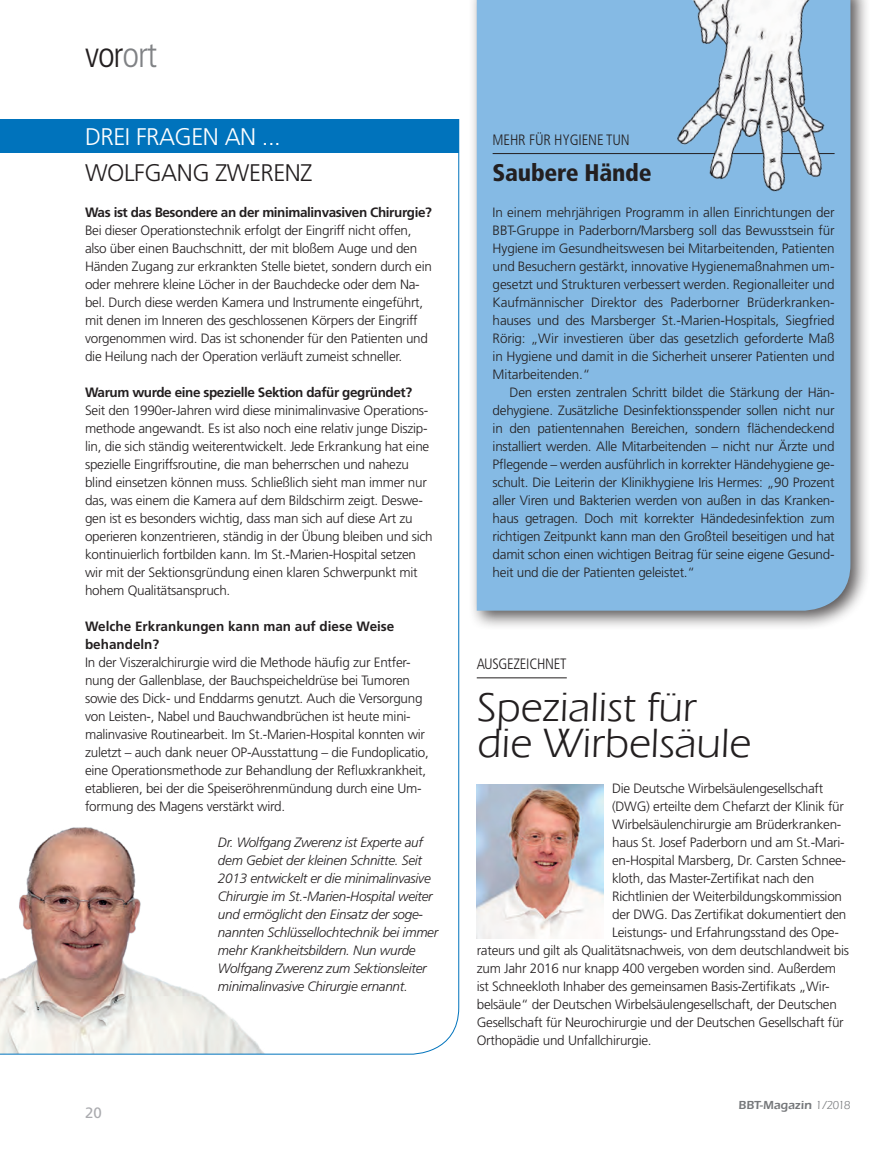
<style>
.page{position:relative;width:893px;height:1149px;background:#fff}
.page>*{position:absolute;margin:0;border:0;box-sizing:border-box;transform-origin:0 0}
.Headline_Hauptartike{font:42px "ITC Eras LT";color:#231f20}
.Subheadline_10_12{font:300 condensed 36px "Frutiger LT Pro";letter-spacing:-.03em;color:#231f20}
.Headline_20_20{font:300 24px "Frutiger";letter-spacing:-.02em;color:#fff}
.Headline_20_20-2{font:300 24px "Frutiger";letter-spacing:-.02em;color:#231f20}
.Headline_Kurz_und_Kn{font:900 condensed 24px "Frutiger LT Pro";letter-spacing:-.01em;color:#231f20}
.Kopfzeile_kurz_und_k{font:300 condensed 15px "Frutiger LT Pro";letter-spacing:-.01em;color:#231f20}
.Fließtext_9_12{font:15px "Frutiger";color:#aaabaf}
.Fließtext_Kurz_und_k{font:300 13.5px/18px "Frutiger";letter-spacing:-.02em;color:#231f20}
.Fließtext_Kurz_und_k-2{font:italic 300 13.5px/18px "Frutiger";letter-spacing:-.02em;color:#231f20}
.Fließtext_Kurz_und_k-3{font:700 13.5px "Frutiger";letter-spacing:-.03em;color:#231f20}
.Fließtext_Kurz_und_k-4{font:700 13.5px/18px "Frutiger";color:#231f20}
.t1{font:600 12px "ITC Eras LT";color:#76787b}
.s1{color:#808285}
.s2{font-weight:400}
</style>
<div class="page">
<div style="left:469px;top:0;width:401px;height:631px;background:#231f20;opacity:.75"></div>
<div style="left:477px;top:0;width:373px;height:610px;background:#85bae4"></div>
<hr style="left:477px;top:677px;width:90px;height:1px;background:#231f20">
<img style="left:477px;top:784px;width:127px;height:154px">
<hr style="left:493px;top:153px;width:342px;height:1px;background:#231f20">
<svg style="left:0;top:153px;width:459px;height:901px"></svg>
<div style="left:0;top:119px;width:459px;height:34px;background:#0073bc"></div>
<img style="left:649px;top:0;width:186px;height:207px">
<p class="Subheadline_10_12" style="left:85px;top:34px;width:74px">vor<span class="s1">ort</span></p>
<p class="Headline_20_20" style="left:85px;top:123px;width:197px">DREI FRAGEN AN ...</p>
<p class="Headline_20_20-2" style="left:85px;top:159px;width:229px">WOLFGANG ZWERENZ</p>
<p class="Fließtext_Kurz_und_k-3" style="left:85px;top:204px;width:348px">Was ist das Besondere an der minimalinvasiven Chirurgie?</p>
<p class="Fließtext_Kurz_und_k" style="left:85px;top:221px;width:348px">Bei dieser Operationstechnik erfolgt der Eingriff nicht offen, also über einen Bauchschnitt, der mit bloßem Auge und den Händen Zugang zur erkrankten Stelle bietet, sondern durch ein oder mehrere kleine Löcher in der Bauchdecke oder dem Na&shy;bel. Durch diese werden Kamera und Instrumente eingeführt, mit denen im Inneren des geschlossenen Körpers der Eingriff vorgenommen wird. Das ist schonender für den Patienten und die Heilung nach der Operation verläuft zumeist schneller.</p>
<p class="Fließtext_Kurz_und_k-3" style="left:85px;top:384px;width:329px">Warum wurde eine spezielle Sektion dafür gegründet?</p>
<p class="Fließtext_Kurz_und_k" style="left:85px;top:401px;width:349px">Seit den 1990er-Jahren wird diese minimalinvasive Operations&shy;methode angewandt. Es ist also noch eine relativ junge Diszip&shy;lin, die sich ständig weiterentwickelt. Jede Erkrankung hat eine spezielle Eingriffsroutine, die man beherrschen und nahezu blind einsetzen können muss. Schließlich sieht man immer nur das, was einem die Kamera auf dem Bildschirm zeigt. Deswe&shy;gen ist es besonders wichtig, dass man sich auf diese Art zu operieren konzentrieren, ständig in der Übung bleiben und sich kontinuierlich fortbilden kann. Im St.-Marien-Hospital setzen wir mit der Sektionsgründung einen klaren Schwerpunkt mit hohem Qualitätsanspruch.</p>
<p class="Fließtext_Kurz_und_k-4" style="left:85px;top:617px;width:311px">Welche Erkrankungen kann man auf diese Weise behandeln?</p>
<p class="Fließtext_Kurz_und_k" style="left:85px;top:653px;width:345px">In der Viszeralchirurgie wird die Methode häufig zur Entfer&shy;nung der Gallenblase, der Bauchspeicheldrüse bei Tumoren sowie des Dick- und Enddarms genutzt. Auch die Versorgung von Leisten-, Nabel und Bauchwandbrüchen ist heute mini&shy;malinvasive Routinearbeit. Im St.-Marien-Hospital konnten wir zuletzt – auch dank neuer OP-Ausstattung – die Fundoplicatio, eine Operationsmethode zur Behandlung der Refluxkrankheit, etablieren, bei der die Speiseröhrenmündung durch eine Um&shy;formung des Magens verstärkt wird.</p>
<p class="Fließtext_9_12" style="left:85px;top:1103px;width:18px">20</p>
<p class="Fließtext_Kurz_und_k-2" style="left:218px;top:833px;width:222px">Dr. Wolfgang Zwerenz ist Experte auf dem Gebiet der kleinen Schnitte. Seit 2013 entwickelt er die minimalinvasive Chirurgie im St.-Marien-Hospital weiter und ermöglicht den Einsatz der soge&shy;nannten Schlüssellochtechnik bei immer mehr Krankheitsbildern. Nun wurde Wolfgang Zwerenz zum Sektionsleiter minimalinvasive Chirurgie ernannt.</p>
<p class="Kopfzeile_kurz_und_k" style="left:493px;top:131px;width:139px">MEHR FÜR HYGIENE TUN</p>
<p class="Headline_Kurz_und_Kn" style="left:493px;top:158px;width:160px">Saubere Hände</p>
<p class="Fließtext_Kurz_und_k" style="left:493px;top:203px;width:343px;text-align:justify">In einem mehrjährigen Programm in allen Einrichtungen der BBT-Gruppe in Paderborn/Marsberg soll das Bewusstsein für Hygiene im Gesundheitswesen bei Mitarbeitenden, Patienten und Besuchern gestärkt, innovative Hygienemaßnahmen um&shy;gesetzt und Strukturen verbessert werden. Regionalleiter und Kaufmännischer Direktor des Paderborner Brüderkranken&shy;hauses und des Marsberger St.-Marien-Hospitals, Siegfried Rörig: „Wir investieren über das gesetzlich geforderte Maß in Hygiene und damit in die Sicherheit unserer Patienten und Mitarbeitenden.“</p>
<p class="Fließtext_Kurz_und_k" style="left:493px;top:383px;width:343px;text-align:justify;text-indent:17px">Den ersten zentralen Schritt bildet die Stärkung der Hän&shy;dehygiene. Zusätzliche Desinfektionsspender sollen nicht nur in den patientennahen Bereichen, sondern flächendeckend installiert werden. Alle Mitarbeitenden – nicht nur Ärzte und Pflegende – werden ausführlich in korrekter Händehygiene ge&shy;schult. Die Leiterin der Klinikhygiene Iris Hermes: „90 Prozent aller Viren und Bakterien werden von außen in das Kranken&shy;haus getragen. Doch mit korrekter Händedesinfektion zum richtigen Zeitpunkt kann man den Großteil beseitigen und hat damit schon einen wichtigen Beitrag für seine eigene Gesund&shy;heit und die der Patienten geleistet.“</p>
<p class="Kopfzeile_kurz_und_k" style="left:477px;top:655px;width:91px">AUSGEZEICHNET</p>
<p class="Headline_Hauptartike" style="left:477px;top:684px;width:221px">Spezialist für</p>
<p class="Headline_Hauptartike" style="left:477px;top:720px;width:275px">die Wirbelsäule</p>
<p class="Fließtext_Kurz_und_k" style="left:612px;top:779px;width:213px">Die Deutsche Wirbelsäulengesellschaft</p>
<p class="Fließtext_Kurz_und_k" style="left:612px;top:797px;width:233px">(DWG) erteilte dem Chefarzt der Klinik für</p>
<p class="Fließtext_Kurz_und_k" style="left:612px;top:815px;width:231px">Wirbelsäulenchirurgie am Brüderkranken-</p>
<p class="Fließtext_Kurz_und_k" style="left:612px;top:833px;width:234px">haus St. Josef Paderborn und am St.-Mari-</p>
<p class="Fließtext_Kurz_und_k" style="left:612px;top:851px;width:235px">en-Hospital Marsberg, Dr. Carsten Schnee-</p>
<p class="Fließtext_Kurz_und_k" style="left:612px;top:869px;width:204px">kloth, das Master-Zertifikat nach den</p>
<p class="Fließtext_Kurz_und_k" style="left:612px;top:887px;width:232px">Richtlinien der Weiterbildungskommission</p>
<p class="Fließtext_Kurz_und_k" style="left:612px;top:905px;width:236px">der DWG. Das Zertifikat dokumentiert den</p>
<p class="Fließtext_Kurz_und_k" style="left:612px;top:923px;width:228px">Leistungs- und Erfahrungsstand des Ope-</p>
<p class="Fließtext_Kurz_und_k" style="left:477px;top:941px;width:374px">rateurs und gilt als Qualitätsnachweis, von dem deutschlandweit bis</p>
<p class="Fließtext_Kurz_und_k" style="left:477px;top:959px;width:361px">zum Jahr 2016 nur knapp 400 vergeben worden sind. Außerdem</p>
<p class="Fließtext_Kurz_und_k" style="left:477px;top:977px;width:354px">ist Schneekloth Inhaber des gemeinsamen Basis-Zertifikats „Wir-</p>
<p class="Fließtext_Kurz_und_k" style="left:477px;top:995px;width:362px">belsäule“ der Deutschen Wirbelsäulengesellschaft, der Deutschen</p>
<p class="Fließtext_Kurz_und_k" style="left:477px;top:1013px;width:368px">Gesellschaft für Neurochirurgie und der Deutschen Gesellschaft für</p>
<p class="Fließtext_Kurz_und_k" style="left:477px;top:1031px;width:176px">Orthopädie und Unfallchirurgie.</p>
<p class="t1" style="left:739px;top:1097px;width:113px">BBT-Magazin <span class="s2">1/2018</span></p>
</div>
